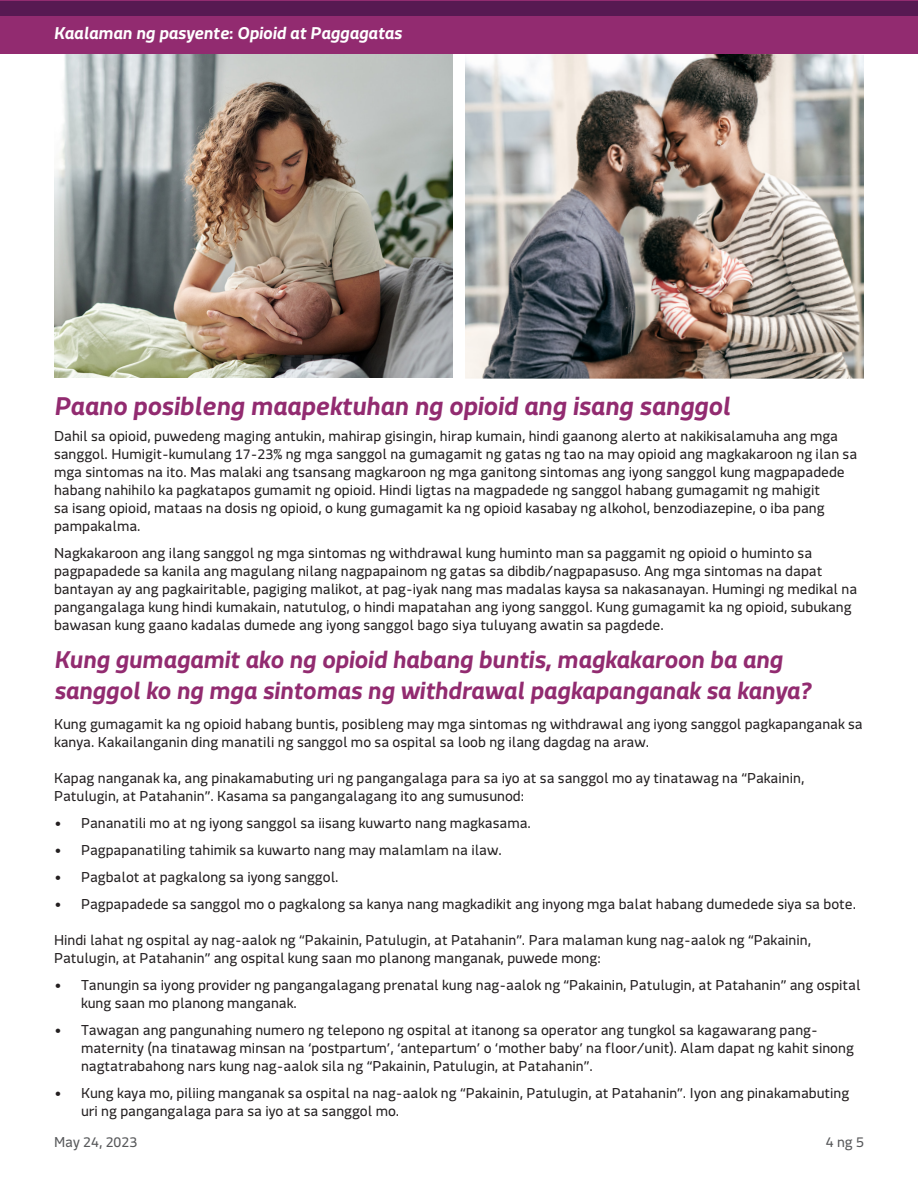
<style>
.page{position:relative;width:918px;height:1188px;background:#fff}
.page>*{position:absolute;margin:0;border:0;box-sizing:border-box;transform-origin:0 0}
.t1{font:italic 700 27px "Macho Modular";color:#922b70}
.t2{font:italic 700 25.5px/30.6px "Macho Modular";color:#922b70}
.t3{font:italic 700 18px "Macho Modular";color:#fff}
.t4{font:15px/18px "Macho Modular";color:#231f20}
.t5{font:15px "Macho Modular";color:#57585a}
</style>
<div class="page">
<img style="left:54px;top:54px;width:399px;height:324px">
<img style="left:465px;top:54px;width:399px;height:325px">
<div style="left:0;top:1px;width:918px;height:53px;background:#922b70"></div>
<div style="left:0;top:1px;width:918px;height:15px;background:#571952"></div>
<p class="t3" style="left:54px;top:23px;width:350px">Kaalaman ng pasyente: Opioid at Paggagatas</p>
<p class="t1" style="left:54px;top:390px;width:678px">Paano posibleng maapektuhan ng opioid ang isang sanggol</p>
<p class="t4" style="left:54px;top:427px;width:805px">Dahil sa opioid, puwedeng maging antukin, mahirap gisingin, hirap kumain, hindi gaanong alerto at nakikisalamuha ang mga sanggol. Humigit-kumulang 17-23% ng mga sanggol na gumagamit ng gatas ng tao na may opioid ang magkakaroon ng ilan sa mga sintomas na ito. Mas malaki ang tsansang magkaroon ng mga ganitong sintomas ang iyong sanggol kung magpapadede habang nahihilo ka pagkatapos gumamit ng opioid. Hindi ligtas na magpadede ng sanggol habang gumagamit ng mahigit<br>sa isang opioid, mataas na dosis ng opioid, o kung gumagamit ka ng opioid kasabay ng alkohol, benzodiazepine, o iba pang pampakalma.</p>
<p class="t4" style="left:54px;top:544px;width:805px">Nagkakaroon ang ilang sanggol ng mga sintomas ng withdrawal kung huminto man sa paggamit ng opioid o huminto sa pagpapadede sa kanila ang magulang nilang nagpapainom ng gatas sa dibdib/nagpapasuso. Ang mga sintomas na dapat bantayan ay ang pagkairitable, pagiging malikot, at pag-iyak nang mas madalas kaysa sa nakasanayan. Humingi ng medikal na pangangalaga kung hindi kumakain, natutulog, o hindi mapatahan ang iyong sanggol. Kung gumagamit ka ng opioid, subukang bawasan kung gaano kadalas dumede ang iyong sanggol bago siya tuluyang awatin sa pagdede.</p>
<p class="t2" style="left:54px;top:644px;width:759px">Kung gumagamit ako ng opioid habang buntis, magkakaroon ba ang sanggol ko ng mga sintomas ng withdrawal pagkapanganak sa kanya?</p>
<p class="t4" style="left:54px;top:715px;width:810px">Kung gumagamit ka ng opioid habang buntis, posibleng may mga sintomas ng withdrawal ang iyong sanggol pagkapanganak sa kanya. Kakailanganin ding manatili ng sanggol mo sa ospital sa loob ng ilang dagdag na araw.</p>
<p class="t4" style="left:54px;top:769px;width:752px">Kapag nanganak ka, ang pinakamabuting uri ng pangangalaga para sa iyo at sa sanggol mo ay tinatawag na “Pakainin,<br>Patulugin, at Patahanin”. Kasama sa pangangalagang ito ang sumusunod:</p>
<p class="t4" style="left:54px;top:814px;width:478px">• Pananatili mo at ng iyong sanggol sa iisang kuwarto nang magkasama.</p>
<p class="t4" style="left:54px;top:841px;width:449px">• Pagpapanatiling tahimik sa kuwarto nang may malamlam na ilaw.</p>
<p class="t4" style="left:54px;top:868px;width:286px">• Pagbalot at pagkalong sa iyong sanggol.</p>
<p class="t4" style="left:54px;top:895px;width:804px">• Pagpapadede sa sanggol mo o pagkalong sa kanya nang magkadikit ang inyong mga balat habang dumedede siya sa bote.</p>
<p class="t4" style="left:54px;top:931px;width:759px">Hindi lahat ng ospital ay nag-aalok ng “Pakainin, Patulugin, at Patahanin”. Para malaman kung nag-aalok ng “Pakainin,<br>Patulugin, at Patahanin” ang ospital kung saan mo planong manganak, puwede mong:</p>
<p class="t4" style="left:81px;top:976px;width:781px;text-indent:-27px">• Tanungin sa iyong provider ng pangangalagang prenatal kung nag-aalok ng “Pakainin, Patulugin, at Patahanin” ang ospital kung saan mo planong manganak.</p>
<p class="t4" style="left:81px;top:1021px;width:774px;text-indent:-27px">• Tawagan ang pangunahing numero ng telepono ng ospital at itanong sa operator ang tungkol sa kagawarang pang&shy;maternity (na tinatawag minsan na ‘postpartum’, ‘antepartum’ o ‘mother baby’ na floor/unit). Alam dapat ng kahit sinong nagtatrabahong nars kung nag-aalok sila ng “Pakainin, Patulugin, at Patahanin”.</p>
<p class="t4" style="left:81px;top:1084px;width:770px;text-indent:-27px">• Kung kaya mo, piliing manganak sa ospital na nag-aalok ng “Pakainin, Patulugin, at Patahanin”. Iyon ang pinakamabuting uri ng pangangalaga para sa iyo at sa sanggol mo.</p>
<p class="t5" style="left:54px;top:1133px;width:85px">May 24, 2023</p>
<p class="t5" style="left:826px;top:1133px;width:40px">4 ng 5</p>
</div>
